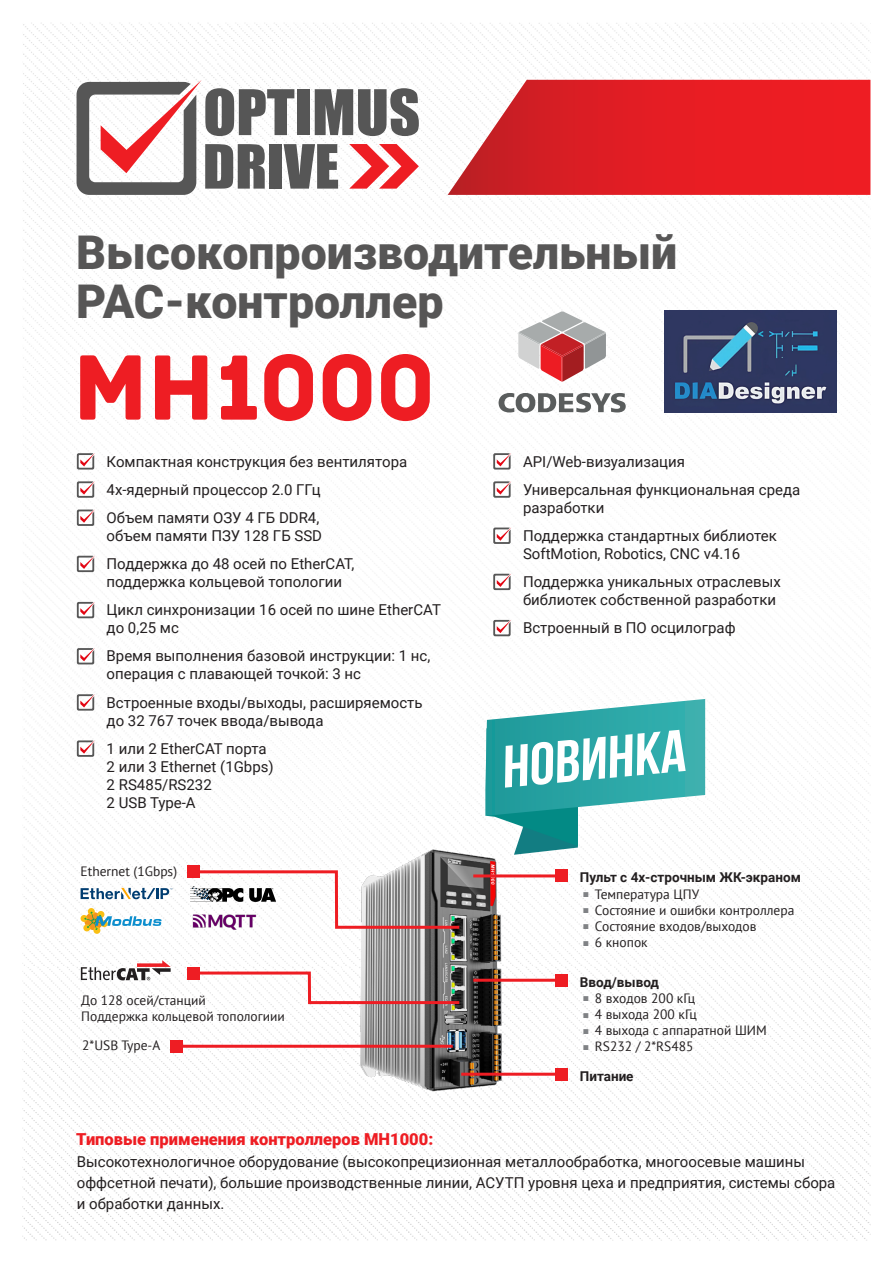
<style>
.page{position:relative;width:893px;height:1263px;background:#fff}
.page>*{position:absolute;margin:0;border:0;box-sizing:border-box;transform-origin:0 0}
.t1{font:97.5px "Archive";color:#ee1d23}
.t2{font:900 46.5px/49.5px "Roboto";color:#575656}
.t3{font:900 16.5px "Roboto";color:#ee1d23}
.t4{font:15px/18px "Roboto";color:#231f20}
.основной_абзац{font:13.5px "PT Sans";color:#231f20}
.основной_абзац-2{font:700 13.5px "Roboto";color:#231f20}
.s1{font-family:"Arial";font-size:10.5px;color:#808285}
</style>
<div class="page">
<img style="left:553px;top:936px;width:317px;height:304px">
<img style="left:23px;top:23px;width:847px;height:913px">
<img style="left:23px;top:936px;width:530px;height:304px">
<svg style="left:77px;top:80px;width:342px;height:115px"></svg>
<svg style="left:448px;top:80px;width:422px;height:115px;background:#e43238"></svg>
<svg style="left:77px;top:453px;width:18px;height:16px"></svg>
<svg style="left:77px;top:481px;width:18px;height:17px"></svg>
<svg style="left:77px;top:509px;width:18px;height:17px"></svg>
<svg style="left:77px;top:555px;width:18px;height:17px"></svg>
<svg style="left:77px;top:602px;width:18px;height:16px"></svg>
<svg style="left:77px;top:648px;width:18px;height:16px"></svg>
<svg style="left:77px;top:694px;width:18px;height:17px"></svg>
<svg style="left:77px;top:740px;width:18px;height:17px"></svg>
<svg style="left:499px;top:393px;width:127px;height:19px"></svg>
<svg style="left:518px;top:311px;width:88px;height:71px"></svg>
<svg style="left:485px;top:699px;width:220px;height:156px"></svg>
<img style="left:341px;top:841px;width:188px;height:258px">
<div style="left:187px;top:866px;width:12px;height:12px;background:#ee1d23"></div>
<svg style="left:81px;top:888px;width:91px;height:11px"></svg>
<div style="left:88px;top:908px;width:7px;height:7px;background:#f9bf14;border-radius:50%"></div>
<div style="left:93px;top:927px;width:7px;height:7px;background:#f9bf14;border-radius:50%"></div>
<div style="left:81px;top:915px;width:7px;height:7px;background:#f9bf14;border-radius:50%"></div>
<svg style="left:84px;top:911px;width:78px;height:19px"></svg>
<svg style="left:190px;top:869px;width:272px;height:61px"></svg>
<hr style="left:177px;top:1045px;width:276px;height:3px;background:#ee1d23">
<div style="left:171px;top:1040px;width:12px;height:12px;background:#ee1d23"></div>
<svg style="left:190px;top:970px;width:272px;height:35px"></svg>
<div style="left:187px;top:967px;width:12px;height:12px;background:#ee1d23"></div>
<svg style="left:81px;top:960px;width:90px;height:20px"></svg>
<hr style="left:473px;top:874px;width:89px;height:3px;background:#ee1d23">
<div style="left:556px;top:870px;width:12px;height:12px;background:#ee1d23"></div>
<hr style="left:473px;top:979px;width:89px;height:3px;background:#ee1d23">
<div style="left:556px;top:974px;width:12px;height:12px;background:#ee1d23"></div>
<hr style="left:461px;top:1073px;width:101px;height:3px;background:#ee1d23">
<div style="left:556px;top:1068px;width:12px;height:12px;background:#ee1d23"></div>
<svg style="left:493px;top:453px;width:18px;height:16px"></svg>
<svg style="left:493px;top:481px;width:18px;height:17px"></svg>
<svg style="left:493px;top:527px;width:18px;height:17px"></svg>
<svg style="left:493px;top:573px;width:18px;height:17px"></svg>
<svg style="left:493px;top:620px;width:18px;height:16px"></svg>
<img style="left:665px;top:310px;width:172px;height:102px">
<img style="left:190px;top:913px;width:69px;height:17px">
<p class="t2" style="left:76px;top:226px;width:602px">Высокопроизводительный<br>PAC-контроллер</p>
<p class="t1" style="left:73px;top:330px;width:363px">MH1000</p>
<p class="t4" style="left:107px;top:452px;width:302px">Компактная конструкция без вентилятора</p>
<p class="t4" style="left:107px;top:480px;width:215px">4х-ядерный процессор 2.0 ГГц</p>
<p class="t4" style="left:107px;top:508px;width:217px">Объем памяти ОЗУ 4 ГБ DDR4, объем памяти ПЗУ 128 ГБ SSD</p>
<p class="t4" style="left:107px;top:554px;width:249px">Поддержка до 48 осей по EtherCAT, поддержка кольцевой топологии</p>
<p class="t4" style="left:107px;top:600px;width:336px">Цикл синхронизации 16 осей по шине EtherCAT до 0,25 мс</p>
<p class="t4" style="left:107px;top:646px;width:325px">Время выполнения базовой инструкции: 1 нс, операция с плавающей точкой: 3 нс</p>
<p class="t4" style="left:107px;top:693px;width:317px">Встроенные входы/выходы, расширяемость до 32 767 точек ввода/вывода</p>
<p class="t4" style="left:107px;top:739px;width:169px">1 или 2 EtherCAT порта<br>2 или 3 Ethernet (1Gbps)<br>2 RS485/RS232<br>2 USB Type-A</p>
<p class="основной_абзац" style="left:81px;top:862px;width:98px">Ethernet (1Gbps)</p>
<p class="основной_абзац" style="left:81px;top:991px;width:126px">До 128 осей/станций</p>
<p class="основной_абзац" style="left:81px;top:1007px;width:205px">Поддержка кольцевой топологиии</p>
<p class="основной_абзац" style="left:82px;top:1037px;width:80px">2*USB Type-A</p>
<p class="t3" style="left:76px;top:1127px;width:359px">Типовые применения контроллеров MH1000:</p>
<p class="t4" style="left:523px;top:452px;width:163px">API/Web-визуализация</p>
<p class="t4" style="left:523px;top:480px;width:279px">Универсальная функциональная среда разработки</p>
<p class="t4" style="left:523px;top:526px;width:255px">Поддержка стандартных библиотек<br>SoftMotion, Robotics, CNC v4.16</p>
<p class="t4" style="left:523px;top:572px;width:259px">Поддержка уникальных отраслевых библиотек собственной разработки</p>
<p class="t4" style="left:523px;top:618px;width:214px">Встроенный в ПО осцилограф</p>
<p class="основной_абзац-2" style="left:580px;top:868px;width:223px">Пульт с 4х-строчным ЖК-экраном</p>
<p class="основной_абзац" style="left:583px;top:885px;width:118px"><span class="s1">■</span> Температура ЦПУ</p>
<p class="основной_абзац" style="left:583px;top:901px;width:213px"><span class="s1">■</span> Состояние и ошибки контроллера</p>
<p class="основной_абзац" style="left:583px;top:917px;width:175px"><span class="s1">■</span> Состояние входов/выходов</p>
<p class="основной_абзац" style="left:583px;top:934px;width:67px"><span class="s1">■</span> 6 кнопок</p>
<p class="основной_абзац-2" style="left:580px;top:972px;width:81px">Ввод/вывод</p>
<p class="основной_абзац" style="left:583px;top:989px;width:114px"><span class="s1">■</span> 8 входов 200 кГц</p>
<p class="основной_абзац" style="left:583px;top:1005px;width:116px"><span class="s1">■</span> 4 выхода 200 кГц</p>
<p class="основной_абзац" style="left:583px;top:1022px;width:185px"><span class="s1">■</span> 4 выхода c аппаратной ШИМ</p>
<p class="основной_абзац" style="left:583px;top:1038px;width:112px"><span class="s1">■</span> RS232 / 2*RS485</p>
<p class="основной_абзац-2" style="left:580px;top:1066px;width:55px">Питание</p>
<p class="t4" style="left:77px;top:1150px;width:760px;line-height:21px">Высокотехнологичное оборудование (высокопрецизионная металлообработка, многоосевые машины оффсетной печати), большие производственные линии, АСУТП уровня цеха и предприятия, системы сбора и обработки данных.</p>
</div>
